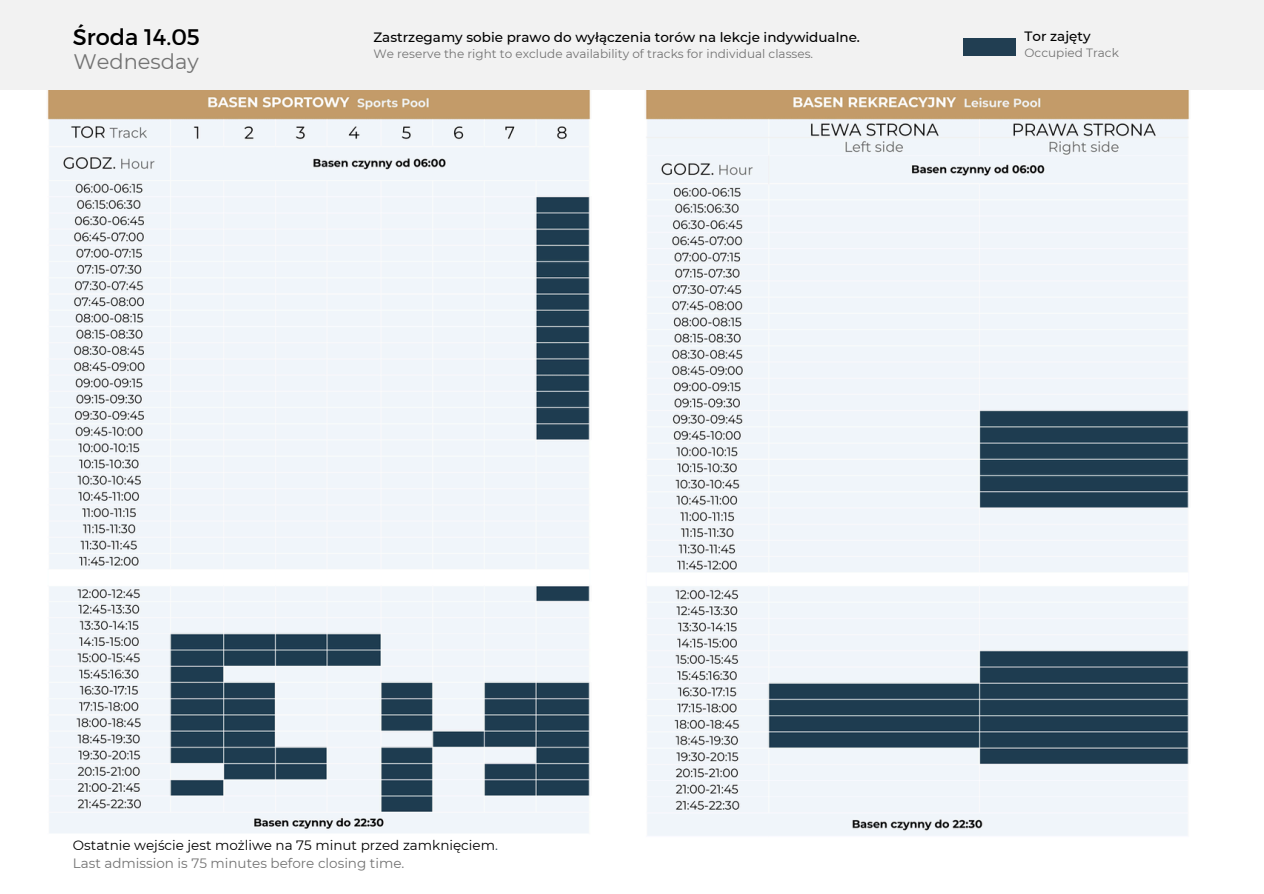
<style>
.page{position:relative;width:1264px;height:894px;background:#fff}
.page>*{position:absolute;margin:0;border:0;box-sizing:border-box;transform-origin:0 0}
.t1{font:22.5px "Montserrat";color:#000}
.t2{font:21px "Montserrat";color:#737373}
.t3{font:13.5px/18px "Montserrat";color:#000}
.t4{font:500 13.5px "Montserrat";color:#000}
.t5{font:12px "Montserrat";color:#737373}
.s1{color:#213e52}
.s2{color:#737373}
</style>
<div class="page">
<img style="left:26px;top:89px;width:586px;height:744px">
<img style="left:623px;top:89px;width:588px;height:747px">
<div style="left:0;top:0;width:1263px;height:89px;background:#f2f2f2"></div>
<div style="left:963px;top:38px;width:53px;height:17px;background:#213e52"></div>
<h1 class="t1" style="left:73px;top:22px;width:128px">Środa 14.05</h1>
<h1 class="t2" style="left:73px;top:49px;width:127px">Wednesday</h1>
<p class="t4" style="left:373px;top:29px;width:488px">Zastrzegamy sobie prawo do wyłączenia torów na lekcje indywidualne.</p>
<p class="t5" style="left:373px;top:47px;width:441px">We reserve the right to exclude availability of tracks for individual classes.</p>
<h2 class="t4" style="left:1024px;top:28px;width:68px">Tor zajęty</h2>
<p class="t5" style="left:1024px;top:45px;width:96px">Occupied Track</p>
<p class="t3" style="left:73px;top:835px;width:426px">Ostatnie wejście jest możliwe na 75 minut przed zamknięciem<span class="s1">.<br></span><span class="s2">Last admission is 75 minutes before closing time.</span></p>
</div>
